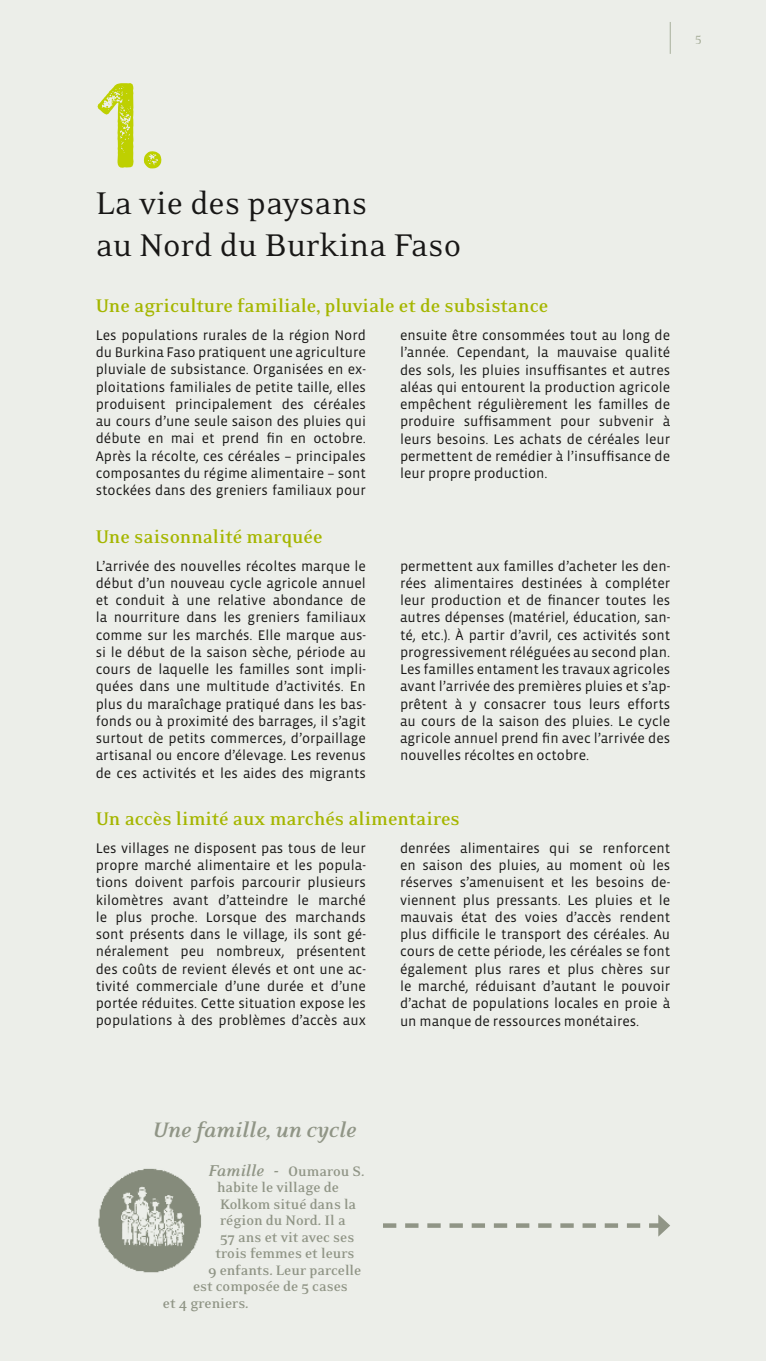
<style>
.page{position:relative;width:766px;height:1361px;background:#fff}
.page>*{position:absolute;margin:0;border:0;box-sizing:border-box;transform-origin:0 0}
.t1{font:123px "Intro Head H G Base";color:#bed000}
.t2{font:36px/42px "Eidetic Neo";color:#181716}
.t3{font:italic 700 24px "Eidetic Neo";color:#909586}
.t4{font:700 21px "Eidetic Neo";letter-spacing:-.005em;color:#a5b600}
.t5{font:700 15.75px "Eidetic Neo";color:#909586}
.t6{font:14.25px/17.2px "Vista Sans";color:#181716;text-align:justify}
.t7{font:13.5px "Eidetic Neo Fractions";color:#b6bcaa}
.s1{font-style:italic;font-size:18px}
.s2{font-style:italic;font-size:19.5px}
</style>
<div class="page">
<div style="left:0;top:0;width:765px;height:1361px;background:#eceee9"></div>
<hr style="left:669px;top:22px;width:1px;height:32px;background:#b6bcaa">
<svg style="left:383px;top:1214px;width:287px;height:22px"></svg>
<img style="left:98px;top:1168px;width:103px;height:105px">
<h1 class="t1" style="left:96px;top:51px;width:71px">1.</h1>
<h2 class="t2" style="left:96px;top:183px;width:367px">La vie des paysans<br>au Nord du Burkina Faso</h2>
<h3 class="t4" style="left:96px;top:295px;width:454px">Une agriculture familiale, pluviale et de subsistance</h3>
<p class="t6" style="left:96px;top:327px;width:272px">Les populations rurales de la région Nord du Burkina Faso pratiquent une agriculture pluviale de subsistance. Organisées en ex&shy;ploitations familiales de petite taille, elles produisent principalement des céréales au cours d’une seule saison des pluies qui débute en mai et prend fin en octobre.<br>Après la récolte, ces céréales – principales composantes du régime alimentaire – sont stockées dans des greniers familiaux pour</p>
<p class="t6" style="left:400px;top:327px;width:272px">ensuite être consommées tout au long de l’année. Cependant, la mauvaise qualité des sols, les pluies insuffisantes et autres aléas qui entourent la production agricole empêchent régulièrement les familles de produire suffisamment pour subvenir à leurs besoins. Les achats de céréales leur permettent de remédier à l’insuffisance de leur propre production.</p>
<h3 class="t4" style="left:96px;top:526px;width:228px">Une saisonnalité marquée</h3>
<p class="t6" style="left:96px;top:557px;width:272px">L’arrivée des nouvelles récoltes marque le début d’un nouveau cycle agricole annuel et conduit à une relative abondance de la nourriture dans les greniers familiaux comme sur les marchés. Elle marque aus&shy;si le début de la saison sèche, période au cours de laquelle les familles sont impli&shy;quées dans une multitude d’activités. En plus du maraîchage pratiqué dans les bas&shy;fonds ou à proximité des barrages, il s’agit surtout de petits commerces, d’orpaillage artisanal ou encore d’élevage. Les revenus de ces activités et les aides des migrants</p>
<p class="t6" style="left:400px;top:557px;width:272px">permettent aux familles d’acheter les den&shy;rées alimentaires destinées à compléter leur production et de financer toutes les autres dépenses (matériel, éducation, san&shy;té, etc.). À partir d’avril, ces activités sont progressivement réléguées au second plan.<br>Les familles entament les travaux agricoles avant l’arrivée des premières pluies et s’ap&shy;prêtent à y consacrer tous leurs efforts au cours de la saison des pluies. Le cycle agricole annuel prend fin avec l’arrivée des nouvelles récoltes en octobre.</p>
<h3 class="t4" style="left:96px;top:808px;width:365px">Un accès limité aux marchés alimentaires</h3>
<p class="t6" style="left:96px;top:840px;width:272px">Les villages ne disposent pas tous de leur propre marché alimentaire et les popula&shy;tions doivent parfois parcourir plusieurs kilomètres avant d’atteindre le marché le plus proche. Lorsque des marchands sont présents dans le village, ils sont gé&shy;néralement peu nombreux, présentent des coûts de revient élevés et ont une ac&shy;tivité commerciale d’une durée et d’une portée réduites. Cette situation expose les populations à des problèmes d’accès aux</p>
<p class="t6" style="left:400px;top:840px;width:272px">denrées alimentaires qui se renforcent en saison des pluies, au moment où les réserves s’amenuisent et les besoins de&shy;viennent plus pressants. Les pluies et le mauvais état des voies d’accès rendent plus difficile le transport des céréales. Au cours de cette période, les céréales se font également plus rares et plus chères sur le marché, réduisant d’autant le pouvoir d’achat de populations locales en proie à un manque de ressources monétaires.</p>
<p class="t7" style="left:694px;top:34px;width:9px">5</p>
<h3 class="t3" style="left:152px;top:1117px;width:205px">Une famille, un cycle</h3>
<p class="t5" style="left:208px;top:1163px;width:158px"><span class="s1">Famille</span> <span class="s2">-</span> Oumarou S.</p>
<p class="t5" style="left:217px;top:1179px;width:123px">habite le village de</p>
<p class="t5" style="left:220px;top:1196px;width:138px">Kolkom situé dans la</p>
<p class="t5" style="left:220px;top:1212px;width:127px">région du Nord. Il a</p>
<p class="t5" style="left:220px;top:1229px;width:136px">57 ans et vit avec ses</p>
<p class="t5" style="left:215px;top:1245px;width:140px">trois femmes et leurs</p>
<p class="t5" style="left:208px;top:1262px;width:155px">9 enfants. Leur parcelle</p>
<p class="t5" style="left:193px;top:1278px;width:156px">est composée de 5 cases</p>
<p class="t5" style="left:163px;top:1295px;width:87px">et 4 greniers.</p>
</div>
